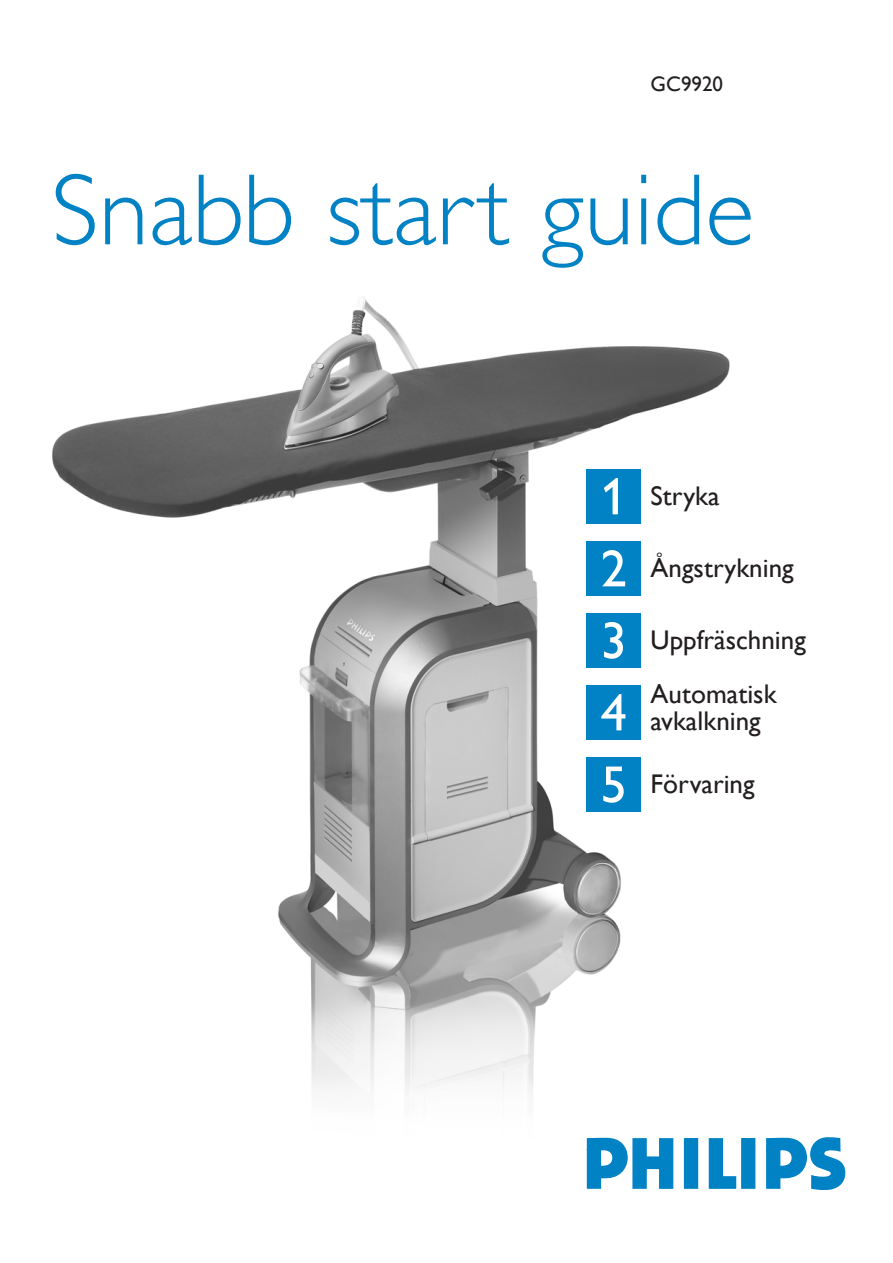
<style>
.page{position:relative;width:893px;height:1263px;background:#fff}
.page>*{position:absolute;margin:0;border:0;box-sizing:border-box;transform-origin:0 0}
.t1{font:102px "Gill Sans Alt One WGL Light";color:#0082c5}
.t2{font:52.5px/72px "Gill Sans Alt One WGL";color:#fff;text-align:justify}
.t3{font:27px/54px "Gill Sans Alt One WGL";color:#231f20}
.t4{font:21px "Gill Sans Alt One WGL";color:#231f20}
.s1{font-size:52.5px;color:#fff}
</style>
<div class="page">
<img style="left:52px;top:297px;width:704px;height:892px">
<div style="left:587px;top:469px;width:54px;height:54px;background:#0082c5"></div>
<svg style="left:766px;top:1137px;width:79px;height:53px"></svg>
<div style="left:685px;top:1139px;width:12px;height:49px;background:#0082c5"></div>
<div style="left:684px;top:1138px;width:14px;height:51px;border:1px solid #0082c5"></div>
<div style="left:742px;top:1139px;width:13px;height:49px;background:#0082c5"></div>
<div style="left:741px;top:1138px;width:14px;height:51px;border:1px solid #0082c5"></div>
<svg style="left:708px;top:1137px;width:29px;height:52px"></svg>
<svg style="left:587px;top:1137px;width:87px;height:52px"></svg>
<div style="left:588px;top:1150px;width:12px;height:38px;background:#0082c5"></div>
<div style="left:587px;top:1149px;width:14px;height:40px;border:1px solid #0082c5"></div>
<div style="left:587px;top:541px;width:54px;height:54px;background:#0082c5"></div>
<div style="left:587px;top:613px;width:54px;height:54px;background:#0082c5"></div>
<div style="left:587px;top:685px;width:54px;height:54px;background:#0082c5"></div>
<div style="left:587px;top:757px;width:54px;height:54px;background:#0082c5"></div>
<p class="t4" style="left:651px;top:70px;width:74px">GC9920</p>
<h1 class="t1" style="left:51px;top:143px;width:705px">Snabb start guide</h1>
<p class="t3" style="left:601px;top:469px;width:121px"><span class="s1">1</span> Stryka</p>
<p class="t3" style="left:651px;top:541px;width:145px">Ångstrykning</p>
<h2 class="t2" style="left:601px;top:532px;width:28px">2<br>3<br>4<br>5</h2>
<p class="t3" style="left:651px;top:613px;width:157px">Uppfräschning<br>Automatisk</p>
<p class="t3" style="left:651px;top:694px;width:112px">avkalkning</p>
<p class="t3" style="left:651px;top:757px;width:106px">Förvaring</p>
</div>
